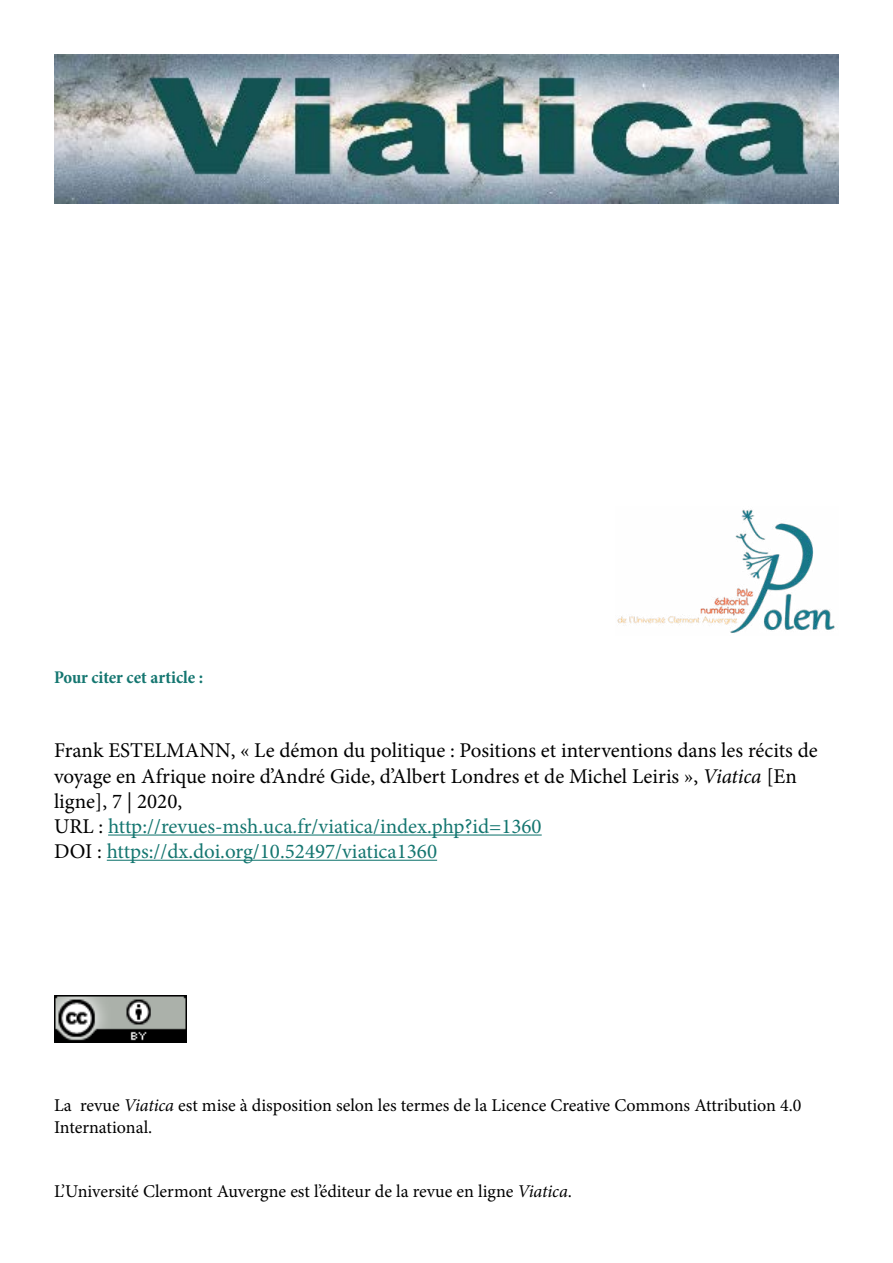
<style>
.page{position:relative;width:893px;height:1263px;background:#fff}
.page>*{position:absolute;margin:0;border:0;box-sizing:border-box;transform-origin:0 0}
.t1{font:21px/25.2px "Minion Pro";color:#000}
.t2{font:18px/21.6px "Minion Pro";color:#000}
.t3{font:700 condensed 18px "Minion Pro";color:#147670}
.s1{font-style:italic}
.s2{color:#147670}
</style>
<div class="page">
<hr style="left:108px;top:834px;width:434px;height:1px;background:#147670">
<hr style="left:107px;top:860px;width:330px;height:1px;background:#147670">
<img style="left:54px;top:54px;width:785px;height:149px">
<img style="left:617px;top:509px;width:218px;height:124px">
<img style="left:54px;top:996px;width:132px;height:46px">
<p class="t3" style="left:54px;top:665px;width:151px">Pour citer cet article :</p>
<p class="t1" style="left:54px;top:738px;width:765px">Frank ESTELMANN, « Le démon du politique : Positions et interventions dans les récits de voyage en Afrique noire d’André Gide, d’Albert Londres et de Michel Leiris », <span class="s1">Viatica</span> [En ligne], 7 | 2020,<br>URL : <span class="s2">http://revues-msh.uca.fr/viatica/index.php?id=1360<br></span>DOI : <span class="s2">https://dx.doi.org/10.52497/viatica1360</span></p>
<p class="t2" style="left:54px;top:1094px;width:749px">La revue <span class="s1">Viatica</span> est mise à disposition selon les termes de la Licence Creative Commons Attribution 4.0<br>International.</p>
<p class="t2" style="left:54px;top:1181px;width:519px">L’Université Clermont Auvergne est l’éditeur de la revue en ligne <span class="s1">Viatica</span>.</p>
</div>
